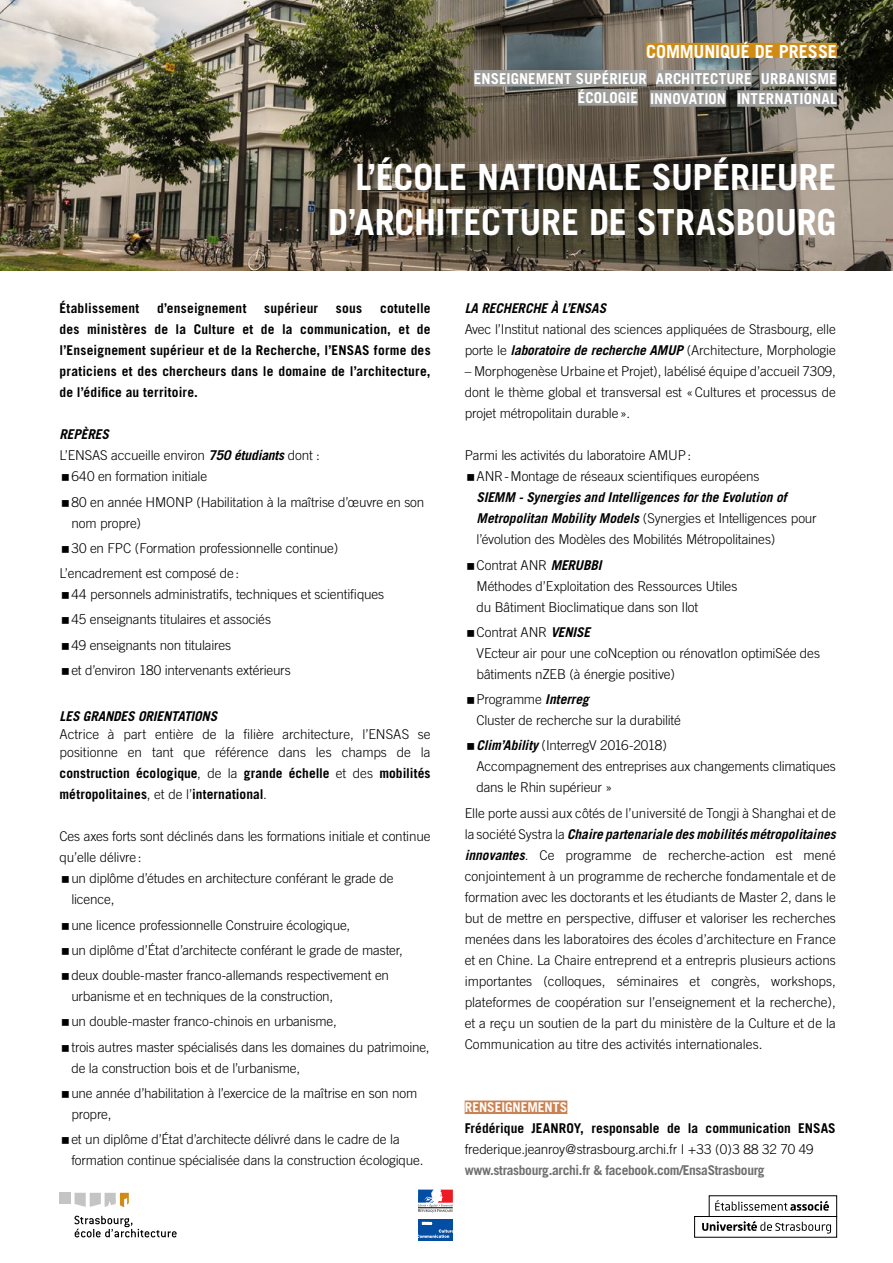
<style>
.page{position:relative;width:893px;height:1263px;background:#fff}
.page>*{position:absolute;margin:0;border:0;box-sizing:border-box;transform-origin:0 0}
.t1{font:700 36px/45px "Trade Gothic";letter-spacing:-.005em;color:#fff;text-align:right}
.t2{font:700 18px "Trade Gothic";letter-spacing:-.005em;color:#fff}
.t3{font:700 15px/20.2px "Trade Gothic";letter-spacing:.005em;color:#fff}
.t4{font:300 13.5px/21px "Trade Gothic";letter-spacing:-.01em;color:#000}
.t5{font:700 13.5px/21px "Trade Gothic";letter-spacing:.01em;color:#000;text-align:justify}
.t6{font:700 13.5px "Trade Gothic";letter-spacing:-.025em;color:#706f6f}
.t7{font:italic 700 13.5px "Trade Gothic";letter-spacing:-.01em;color:#000}
.t8{font:700 13.5px "Trade Gothic";letter-spacing:-.005em;color:#fff}
.s1{font-weight:700;font-style:italic}
.s2{font-weight:300}
</style>
<div class="page">
<img style="left:0;top:0;width:893px;height:270px">
<div style="left:465px;top:1100px;width:102px;height:14px;background:#cb8253"></div>
<div style="left:646px;top:43px;width:191px;height:15px;background:#d18a12"></div>
<div style="left:761px;top:70px;width:75px;height:16px;background:#9d9d9c"></div>
<div style="left:737px;top:90px;width:100px;height:17px;background:#9d9d9c"></div>
<div style="left:656px;top:70px;width:96px;height:16px;background:#9d9d9c"></div>
<div style="left:650px;top:90px;width:76px;height:17px;background:#9d9d9c"></div>
<div style="left:474px;top:70px;width:173px;height:16px;background:#9d9d9c"></div>
<svg style="left:74px;top:1216px;width:103px;height:21px"></svg>
<div style="left:60px;top:1193px;width:11px;height:11px;background:#c4c4c4"></div>
<svg style="left:75px;top:1193px;width:54px;height:14px"></svg>
<div style="left:578px;top:89px;width:60px;height:17px;background:#9d9d9c"></div>
<div style="left:709px;top:1195px;width:128px;height:22px;border:1px solid #000"></div>
<svg style="left:715px;top:1200px;width:114px;height:11px"></svg>
<svg style="left:702px;top:1221px;width:129px;height:12px"></svg>
<svg style="left:418px;top:1190px;width:35px;height:22px"></svg>
<div style="left:418px;top:1219px;width:35px;height:21px;background:#034ea2"></div>
<svg style="left:418px;top:1222px;width:35px;height:16px"></svg>
<h2 class="t2" style="left:646px;top:40px;width:192px">COMMUNIQUÉ DE PRESSE</h2>
<p class="t3" style="left:737px;top:69px;width:101px;text-align:right">URBANISME<br>INTERNATIONAL</p>
<p class="t3" style="left:578px;top:69px;width:71px;line-height:19px;text-indent:-104px">ENSEIGNEMENT SUPÉRIEUR<br>ÉCOLOGIE</p>
<p class="t3" style="left:650px;top:69px;width:103px;text-indent:6px">ARCHITECTURE<br>INNOVATION</p>
<h1 class="t1" style="left:328px;top:154px;width:510px">L’ÉCOLE NATIONALE SUPÉRIEURE<br>D’ARCHITECTURE DE STRASBOURG</h1>
<p class="t5" style="left:60px;top:298px;width:81px">Établissement</p>
<p class="t5" style="left:157px;top:298px;width:91px">d’enseignement</p>
<p class="t5" style="left:264px;top:298px;width:55px">supérieur</p>
<p class="t5" style="left:336px;top:298px;width:28px">sous</p>
<p class="t5" style="left:60px;top:298px;width:373px;text-indent:321px">cotutelle des ministères de la Culture et de la communication, et de l’Enseignement supérieur et de la Recherche, l’ENSAS forme des praticiens et des chercheurs dans le domaine de l’architecture, de l’édifice au territoire.</p>
<p class="t7" style="left:60px;top:426px;width:51px">REPÈRES</p>
<p class="t4" style="left:60px;top:445px;width:262px">L’ENSAS accueille environ <span class="s1">750 étudiants</span> dont :</p>
<p class="t4" style="left:71px;top:466px;width:137px">640 en formation initiale</p>
<p class="t4" style="left:71px;top:491px;width:354px">80 en année HMONP (Habilitation à la maîtrise d’œuvre en son nom propre)</p>
<p class="t4" style="left:60px;top:535px;width:280px;line-height:25.2px;text-indent:12px">30 en FPC (Formation professionnelle continue)<br>L’encadrement est composé de:</p>
<p class="t4" style="left:71px;top:582px;width:314px;line-height:25.2px">44 personnels administratifs, techniques et scientifiques 45 enseignants titulaires et associés<br>49 enseignants non titulaires<br>et d’environ 180 intervenants extérieurs</p>
<p class="t7" style="left:60px;top:708px;width:159px">LES GRANDES ORIENTATIONS</p>
<p class="t4" style="left:60px;top:725px;width:373px;line-height:18px">Actrice à part entière de la filière architecture, l’ENSAS se positionne en tant que référence dans les champs de la</p>
<p class="t5" style="left:60px;top:763px;width:373px">construction écologique<span class="s2">, de la</span> grande échelle <span class="s2">et des</span> mobilités métropolitaines<span class="s2">, et de l’</span>international<span class="s2">.</span></p>
<p class="t4" style="left:60px;top:826px;width:373px">Ces axes forts sont déclinés dans les formations initiale et continue</p>
<p class="t4" style="left:60px;top:847px;width:84px">qu’elle délivre:</p>
<p class="t4" style="left:71px;top:868px;width:324px">un diplôme d’études en architecture conférant le grade de</p>
<p class="t4" style="left:71px;top:889px;width:45px">licence,</p>
<p class="t4" style="left:71px;top:912px;width:333px;line-height:25.2px">une licence professionnelle Construire écologique,<br>un diplôme d’État d’architecte conférant le grade de master, deux double-master franco-allemands respectivement en</p>
<p class="t4" style="left:71px;top:983px;width:360px;line-height:25.2px">urbanisme et en techniques de la construction,<br>un double-master franco-chinois en urbanisme,<br>trois autres master spécialisés dans les domaines du patrimoine,</p>
<p class="t4" style="left:71px;top:1055px;width:348px;line-height:25.2px">de la construction bois et de l’urbanisme,<br>une année d’habilitation à l’exercice de la maîtrise en son nom</p>
<p class="t4" style="left:71px;top:1101px;width:330px;line-height:25.2px">propre,<br>et un diplôme d’État d’architecte délivré dans le cadre de la</p>
<p class="t4" style="left:71px;top:1149px;width:353px">formation continue spécialisée dans la construction écologique.</p>
<p class="t7" style="left:465px;top:300px;width:143px">LA RECHERCHE À L’ENSAS</p>
<p class="t4" style="left:465px;top:319px;width:373px">Avec l’Institut national des sciences appliquées de Strasbourg, elle porte le <span class="s1">laboratoire de recherche AMUP</span> (Architecture, Morphologie</p>
<p class="t4" style="left:465px;top:361px;width:373px;text-align:justify">– Morphogenèse Urbaine et Projet), labélisé équipe d’accueil 7309, dont le thème global et transversal est «Cultures et processus de projet métropolitain durable».</p>
<p class="t4" style="left:477px;top:445px;width:284px;text-indent:-12px">Parmi les activités du laboratoire AMUP:<br>ANR-Montage de réseaux scientifiques européens</p>
<p class="t4" style="left:477px;top:487px;width:342px"><span class="s1">SIEMM - Synergies and Intelligences for the Evolution of<br>Metropolitan Mobility Models</span> (Synergies et Intelligences pour l’évolution des Modèles des Mobilités Métropolitaines)</p>
<p class="t4" style="left:477px;top:554px;width:262px">Contrat ANR <span class="s1">MERUBBI<br></span>Méthodes d’Exploitation des Ressources Utiles du Bâtiment Bioclimatique dans son Ilot</p>
<p class="t4" style="left:477px;top:621px;width:345px">Contrat ANR <span class="s1">VENISE<br></span>VEcteur air pour une coNception ou rénovatIon optimiSée des bâtiments nZEB (à énergie positive)</p>
<p class="t4" style="left:477px;top:689px;width:206px">Programme <span class="s1">Interreg<br></span>Cluster de recherche sur la durabilité</p>
<p class="t4" style="left:477px;top:735px;width:361px"><span class="s1">Clim’Ability</span> (InterregV 2016-2018)<br>Accompagnement des entreprises aux changements climatiques dans le Rhin supérieur »</p>
<p class="t4" style="left:465px;top:802px;width:373px;text-align:justify">Elle porte aussi aux côtés de l’université de Tongji à Shanghai et de la société Systra la <span class="s1">Chaire partenariale des mobilités métropolitaines innovantes</span>. Ce programme de recherche-action est mené conjointement à un programme de recherche fondamentale et de formation avec les doctorants et les étudiants de Master 2, dans le but de mettre en perspective, diffuser et valoriser les recherches menées dans les laboratoires des écoles d’architecture en France et en Chine. La Chaire entreprend et a entrepris plusieurs actions importantes (colloques, séminaires et congrès, workshops, plateformes de coopération sur l’enseignement et la recherche), et a reçu un soutien de la part du ministère de la Culture et de la Communication au titre des activités internationales.</p>
<p class="t8" style="left:465px;top:1099px;width:104px">RENSEIGNEMENTS</p>
<p class="t5" style="left:465px;top:1117px;width:373px">Frédérique JEANROY, responsable de la communication ENSAS</p>
<p class="t4" style="left:465px;top:1138px;width:350px">frederique.jeanroy@strasbourg.archi.fr I +33 (0)3 88 32 70 49</p>
<p class="t6" style="left:465px;top:1162px;width:301px">www.strasbourg.archi.fr &amp; facebook.com/EnsaStrasbourg</p>
</div>
